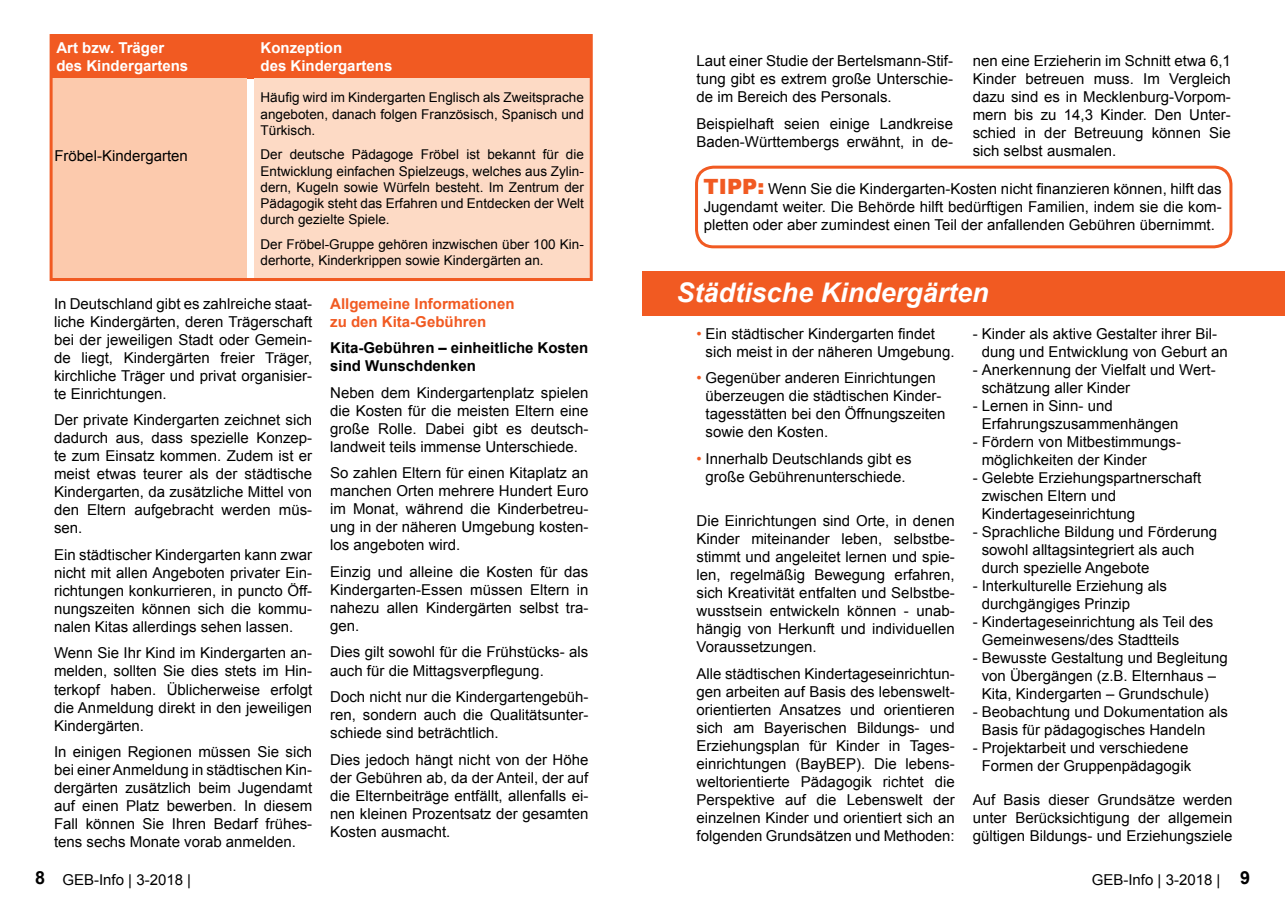
<style>
.page{position:relative;width:1285px;height:919px;background:#fff}
.page>*{position:absolute;margin:0;border:0;box-sizing:border-box;transform-origin:0 0}
.t1{font:italic 700 27px "Arial";color:#fff}
.t2{font:700 18px "Arial";color:#000}
.t3{font:15px/18px "Arial";color:#000;text-align:justify}
.t4{font:700 15px/18px "Arial";color:#fff}
.t5{font:700 15px/18px "Arial";color:#000}
.t6{font:700 15px/18px "Arial";color:#f15a22}
.t7{font:13.5px/16.2px "Arial";color:#000;text-align:justify}
.s1{font-weight:900;font-size:21px;color:#f15a22}
.s2{color:#f15a22}
</style>
<div class="page">
<div style="left:51px;top:34px;width:540px;height:45px;background:#f15a22"></div>
<div style="left:253px;top:79px;width:338px;height:202px;background:#fddac5"></div>
<div style="left:51px;top:79px;width:196px;height:202px;background:#fccaad"></div>
<div style="left:695px;top:166px;width:537px;height:82px;border:3px solid #f15a22;border-radius:17px"></div>
<div style="left:643px;top:271px;width:641px;height:44px;background:#f15a22"></div>
<div style="left:50px;top:34px;width:542px;height:247px;border:3px solid #f15a22"></div>
<p class="t4" style="left:56px;top:39px;width:133px">Art bzw. Träger des Kindergartens</p>
<p class="t4" style="left:260px;top:39px;width:133px">Konzeption<br>des Kindergartens</p>
<p class="t7" style="left:260px;top:90px;width:325px">Häufig wird im Kindergarten Englisch als Zweitsprache angeboten, danach folgen Französisch, Spanisch und Türkisch.</p>
<p class="t7" style="left:260px;top:147px;width:325px">Der deutsche Pädagoge Fröbel ist bekannt für die Entwicklung einfachen Spielzeugs, welches aus Zylin&shy;dern, Kugeln sowie Würfeln besteht. Im Zentrum der Pädagogik steht das Erfahren und Entdecken der Welt durch gezielte Spiele.</p>
<p class="t7" style="left:260px;top:236px;width:325px">Der Fröbel-Gruppe gehören inzwischen über 100 Kin&shy;derhorte, Kinderkrippen sowie Kindergärten an.</p>
<p class="t3" style="left:54px;top:294px;width:260px">In Deutschland gibt es zahlreiche staat&shy;liche Kindergärten, deren Trägerschaft bei der jeweiligen Stadt oder Gemein&shy;de liegt, Kindergärten freier Träger, kirchliche Träger und privat organisier&shy;te Einrichtungen.</p>
<p class="t3" style="left:54px;top:411px;width:260px">Der private Kindergarten zeichnet sich dadurch aus, dass spezielle Konzep&shy;te zum Einsatz kommen. Zudem ist er meist etwas teurer als der städtische Kindergarten, da zusätzliche Mittel von den Eltern aufgebracht werden müs&shy;sen.</p>
<p class="t3" style="left:54px;top:545px;width:260px">Ein städtischer Kindergarten kann zwar nicht mit allen Angeboten privater Ein&shy;richtungen konkurrieren, in puncto Öff&shy;nungszeiten können sich die kommu&shy;nalen Kitas allerdings sehen lassen.</p>
<p class="t3" style="left:54px;top:644px;width:260px">Wenn Sie Ihr Kind im Kindergarten an&shy;melden, sollten Sie dies stets im Hin&shy;terkopf haben. Üblicherweise erfolgt die Anmeldung direkt in den jeweiligen Kindergärten.</p>
<p class="t3" style="left:54px;top:742px;width:260px">In einigen Regionen müssen Sie sich bei einer Anmeldung in städtischen Kin&shy;dergärten zusätzlich beim Jugendamt auf einen Platz bewerben. In diesem Fall können Sie Ihren Bedarf frühes&shy;tens sechs Monate vorab anmelden.</p>
<p class="t3" style="left:54px;top:147px;width:135px">Fröbel-Kindergarten</p>
<p class="t6" style="left:330px;top:295px;width:186px">Allgemeine Informationen zu den Kita-Gebühren</p>
<p class="t5" style="left:330px;top:339px;width:260px">Kita-Gebühren – einheitliche Kosten sind Wunschdenken</p>
<p class="t3" style="left:330px;top:383px;width:260px">Neben dem Kindergartenplatz spielen die Kosten für die meisten Eltern eine große Rolle. Dabei gibt es deutsch&shy;landweit teils immense Unterschiede.</p>
<p class="t3" style="left:330px;top:464px;width:260px">So zahlen Eltern für einen Kitaplatz an manchen Orten mehrere Hundert Euro im Monat, während die Kinderbetreu&shy;ung in der näheren Umgebung kosten&shy;los angeboten wird.</p>
<p class="t3" style="left:330px;top:562px;width:260px">Einzig und alleine die Kosten für das Kindergarten-Essen müssen Eltern in nahezu allen Kindergärten selbst tra&shy;gen.</p>
<p class="t3" style="left:330px;top:643px;width:260px">Dies gilt sowohl für die Frühstücks- als auch für die Mittagsverpflegung.</p>
<p class="t3" style="left:330px;top:687px;width:260px">Doch nicht nur die Kindergartengebüh&shy;ren, sondern auch die Qualitätsunter&shy;schiede sind beträchtlich.</p>
<p class="t3" style="left:330px;top:750px;width:260px">Dies jedoch hängt nicht von der Höhe der Gebühren ab, da der Anteil, der auf die Elternbeiträge entfällt, allenfalls ei&shy;nen kleinen Prozentsatz der gesamten Kosten ausmacht.</p>
<p class="t3" style="left:972px;top:52px;width:260px">nen eine Erzieherin im Schnitt etwa 6,1<br>Kinder betreuen muss. Im Vergleich dazu sind es in Mecklenburg-Vorpom&shy;mern bis zu 14,3 Kinder. Den Unter&shy;schied in der Betreuung können Sie sich selbst ausmalen.</p>
<p class="t3" style="left:696px;top:52px;width:258px">Laut einer Studie der Bertelsmann-Stif&shy;tung gibt es extrem große Unterschie&shy;de im Bereich des Personals.</p>
<p class="t3" style="left:696px;top:114px;width:258px">Beispielhaft seien einige Landkreise<br>Baden-Württembergs erwähnt, in de-</p>
<p class="t3" style="left:703px;top:180px;width:519px"><span class="s1">Tipp:</span> Wenn Sie die Kindergarten-Kosten nicht finanzieren können, hilft das Jugendamt weiter. Die Behörde hilft bedürftigen Familien, indem sie die kom&shy;pletten oder aber zumindest einen Teil der anfallenden Gebühren übernimmt.</p>
<h1 class="t1" style="left:676px;top:275px;width:314px">Städtische Kindergärten</h1>
<p class="t3" style="left:705px;top:324px;width:250px;text-indent:-9px"><span class="s2">•</span> Ein städtischer Kindergarten findet sich meist in der näheren Umgebung.</p>
<p class="t3" style="left:705px;top:369px;width:241px;text-align:left;text-indent:-9px"><span class="s2">•</span> Gegenüber anderen Einrichtungen überzeugen die städtischen Kinder&shy;tagesstätten bei den Öffnungszeiten sowie den Kosten.</p>
<p class="t3" style="left:696px;top:449px;width:216px;text-align:center"><span class="s2">•</span> Innerhalb Deutschlands gibt es große Gebührenunterschiede.</p>
<p class="t3" style="left:696px;top:512px;width:260px">Die Einrichtungen sind Orte, in denen Kinder miteinander leben, selbstbe&shy;stimmt und angeleitet lernen und spie&shy;len, regelmäßig Bewegung erfahren, sich Kreativität entfalten und Selbstbe&shy;wusstsein entwickeln können - unab&shy;hängig von Herkunft und individuellen Voraussetzungen.</p>
<p class="t3" style="left:696px;top:664px;width:260px">Alle städtischen Kindertageseinrichtun&shy;gen arbeiten auf Basis des lebenswelt&shy;orientierten Ansatzes und orientieren sich am Bayerischen Bildungs- und Erziehungsplan für Kinder in Tages&shy;einrichtungen (BayBEP). Die lebens&shy;weltorientierte Pädagogik richtet die Perspektive auf die Lebenswelt der einzelnen Kinder und orientiert sich an folgenden Grundsätzen und Methoden:</p>
<p class="t3" style="left:981px;top:324px;width:247px;text-indent:-9px">- Kinder als aktive Gestalter ihrer Bil&shy;dung und Entwicklung von Geburt an</p>
<p class="t3" style="left:981px;top:360px;width:235px;text-indent:-9px">- Anerkennung der Vielfalt und Wert&shy;schätzung aller Kinder</p>
<p class="t3" style="left:981px;top:396px;width:198px;text-indent:-9px">- Lernen in Sinn- und<br>Erfahrungszusammenhängen</p>
<p class="t3" style="left:981px;top:432px;width:201px;text-indent:-9px">- Fördern von Mitbestimmungs&shy;möglichkeiten der Kinder</p>
<p class="t3" style="left:981px;top:468px;width:221px;text-align:left;text-indent:-9px">- Gelebte Erziehungspartnerschaft zwischen Eltern und<br>Kindertageseinrichtung</p>
<p class="t3" style="left:981px;top:522px;width:237px;text-align:left;text-indent:-9px">- Sprachliche Bildung und Förderung sowohl alltagsintegriert als auch durch spezielle Angebote</p>
<p class="t3" style="left:981px;top:576px;width:187px;text-indent:-9px">- Interkulturelle Erziehung als durchgängiges Prinzip</p>
<p class="t3" style="left:981px;top:612px;width:233px;text-indent:-9px">- Kindertageseinrichtung als Teil des<br>Gemeinwesens/des Stadtteils</p>
<p class="t3" style="left:981px;top:648px;width:247px;text-align:left;text-indent:-9px">- Bewusste Gestaltung und Begleitung von Übergängen (z.B. Elternhaus –<br>Kita, Kindergarten – Grundschule)</p>
<p class="t3" style="left:981px;top:702px;width:247px;text-indent:-9px">- Beobachtung und Dokumentation als<br>Basis für pädagogisches Handeln</p>
<p class="t3" style="left:972px;top:738px;width:220px;text-align:right">- Projektarbeit und verschiedene<br>Formen der Gruppenpädagogik</p>
<p class="t3" style="left:972px;top:790px;width:261px">Auf Basis dieser Grundsätze werden unter Berücksichtigung der allgemein gültigen Bildungs- und Erziehungsziele</p>
<p class="t2" style="left:35px;top:865px;width:12px">8</p>
<p class="t2" style="left:1239px;top:865px;width:12px">9</p>
<p class="t3" style="left:62px;top:871px;width:130px">GEB-Info | 3-2018 |</p>
<p class="t3" style="left:1091px;top:871px;width:130px">GEB-Info | 3-2018 |</p>
</div>
